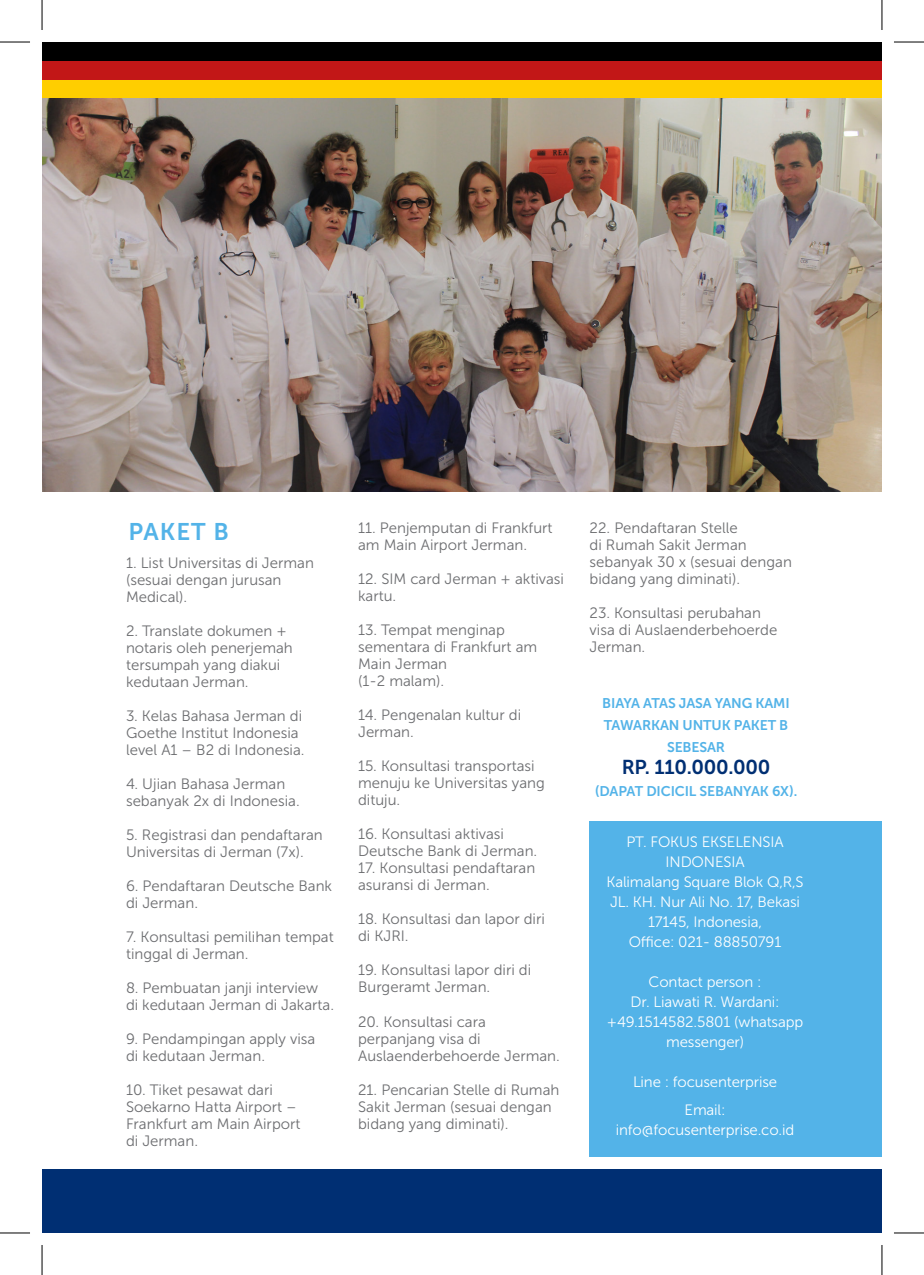
<style>
.page{position:relative;width:924px;height:1275px;background:#fff}
.page>*{position:absolute;margin:0;border:0;box-sizing:border-box;transform-origin:0 0}
.t1{font:24px "Museo Sans 700";letter-spacing:.04em;color:#53b3e8}
.t2{font:20px "Museo Sans 700";letter-spacing:-.01em;color:#002f73}
.t3{font:15px/17px "Museo Sans 300";color:#6c6d70}
.t4{font:15px/20px "Museo Sans 300";letter-spacing:-.01em;color:#fff;text-align:center}
.t5{font:14px/22px "Museo Sans 700";letter-spacing:-.01em;color:#53b3e8;text-align:center}
</style>
<div class="page">
<img style="left:42px;top:98px;width:839px;height:394px">
<div style="left:42px;top:1169px;width:839px;height:64px;background:#002f73"></div>
<div style="left:589px;top:821px;width:292px;height:336px;background:#53b3e8"></div>
<div style="left:42px;top:60px;width:839px;height:38px;background:#ffce00"></div>
<div style="left:42px;top:43px;width:839px;height:37px;background:#c21717"></div>
<div style="left:42px;top:42px;width:839px;height:18px;background:#000"></div>
<hr style="left:0;top:42px;width:30px;height:1px;background:#000">
<hr style="left:893px;top:42px;width:30px;height:1px;background:#000">
<hr style="left:0;top:1232px;width:30px;height:1px;background:#000">
<hr style="left:893px;top:1232px;width:30px;height:1px;background:#000">
<hr style="left:42px;top:0;width:1px;height:30px;background:#000">
<hr style="left:42px;top:1245px;width:1px;height:30px;background:#000">
<hr style="left:881px;top:0;width:1px;height:30px;background:#000">
<hr style="left:881px;top:1245px;width:1px;height:30px;background:#000">
<p class="t1" style="left:128px;top:518px;width:102px">PAKET B</p>
<p class="t3" style="left:126px;top:554px;width:189px">1. List Universitas di Jerman (sesuai dengan jurusan<br>Medical).</p>
<p class="t3" style="left:126px;top:622px;width:168px">2. Translate dokumen + notaris oleh penerjemah tersumpah yang diakui kedutaan Jerman.</p>
<p class="t3" style="left:126px;top:707px;width:177px">3. Kelas Bahasa Jerman di<br>Goethe Institut Indonesia</p>
<p class="t3" style="left:126px;top:741px;width:180px">level A1 – B2 di Indonesia.</p>
<p class="t3" style="left:126px;top:775px;width:175px">4. Ujian Bahasa Jerman sebanyak 2x di Indonesia.</p>
<p class="t3" style="left:126px;top:826px;width:198px">5. Registrasi dan pendaftaran<br>Universitas di Jerman (7x).</p>
<p class="t3" style="left:126px;top:877px;width:207px">6. Pendaftaran Deutsche Bank di Jerman.</p>
<p class="t3" style="left:126px;top:928px;width:209px">7. Konsultasi pemilihan tempat tinggal di Jerman.</p>
<p class="t3" style="left:126px;top:979px;width:209px">8. Pembuatan janji interview di kedutaan Jerman di Jakarta.</p>
<p class="t3" style="left:126px;top:1030px;width:191px">9. Pendampingan apply visa</p>
<p class="t3" style="left:126px;top:1047px;width:140px">di kedutaan Jerman.</p>
<p class="t3" style="left:126px;top:1081px;width:176px">10. Tiket pesawat dari<br>Soekarno Hatta Airport –<br>Frankfurt am Main Airport</p>
<p class="t3" style="left:126px;top:1132px;width:73px">di Jerman.</p>
<p class="t3" style="left:358px;top:520px;width:196px">11. Penjemputan di Frankfurt am Main Airport Jerman.</p>
<p class="t3" style="left:358px;top:571px;width:207px">12. SIM card Jerman + aktivasi kartu.</p>
<p class="t3" style="left:358px;top:622px;width:180px">13. Tempat menginap sementara di Frankfurt am<br>Main Jerman</p>
<p class="t3" style="left:358px;top:673px;width:88px">(1-2 malam).</p>
<p class="t3" style="left:358px;top:707px;width:164px">14. Pengenalan kultur di<br>Jerman.</p>
<p class="t3" style="left:358px;top:758px;width:188px">15. Konsultasi transportasi menuju ke Universitas yang dituju.</p>
<p class="t3" style="left:358px;top:826px;width:180px">16. Konsultasi aktivasi<br>Deutsche Bank di Jerman.</p>
<p class="t3" style="left:358px;top:860px;width:178px">17. Konsultasi pendaftaran asuransi di Jerman.</p>
<p class="t3" style="left:358px;top:911px;width:188px">18. Konsultasi dan lapor diri di KJRI.</p>
<p class="t3" style="left:358px;top:962px;width:174px">19. Konsultasi lapor diri di<br>Burgeramt Jerman.</p>
<p class="t3" style="left:358px;top:1013px;width:203px">20. Konsultasi cara perpanjang visa di<br>Auslaenderbehoerde Jerman.</p>
<p class="t3" style="left:358px;top:1081px;width:203px">21. Pencarian Stelle di Rumah<br>Sakit Jerman (sesuai dengan bidang yang diminati).</p>
<p class="t3" style="left:589px;top:520px;width:204px">22. Pendaftaran Stelle<br>di Rumah Sakit Jerman sebanyak 30 x (sesuai dengan bidang yang diminati).</p>
<p class="t3" style="left:589px;top:605px;width:189px">23. Konsultasi perubahan visa di Auslaenderbehoerde<br>Jerman.</p>
<p class="t5" style="left:602px;top:692px;width:189px">BIAYA ATAS JASA YANG KAMI<br>TAWARKAN UNTUK PAKET B<br>SEBESAR</p>
<p class="t2" style="left:621px;top:756px;width:150px">RP. 110.000.000</p>
<p class="t5" style="left:594px;top:780px;width:204px">(DAPAT DICICIL SEBANYAK 6X).</p>
<p class="t4" style="left:626px;top:831px;width:159px">PT. FOKUS EKSELENSIA<br>INDONESIA</p>
<p class="t4" style="left:606px;top:871px;width:198px">Kalimalang Square Blok Q,R,S</p>
<p class="t4" style="left:610px;top:891px;width:191px">JL. KH. Nur Ali No. 17, Bekasi<br>17145, Indonesia,</p>
<p class="t4" style="left:628px;top:931px;width:154px">Office: 021- 88850791</p>
<p class="t4" style="left:648px;top:971px;width:114px">Contact person :</p>
<p class="t4" style="left:606px;top:991px;width:198px">Dr. Liawati R. Wardani: +49.1514582.5801 (whatsapp messenger)</p>
<p class="t4" style="left:632px;top:1071px;width:145px">Line : focusenterprise</p>
<p class="t4" style="left:684px;top:1099px;width:42px">Email:</p>
<p class="t4" style="left:615px;top:1119px;width:180px">info@focusenterprise.co.id</p>
</div>
